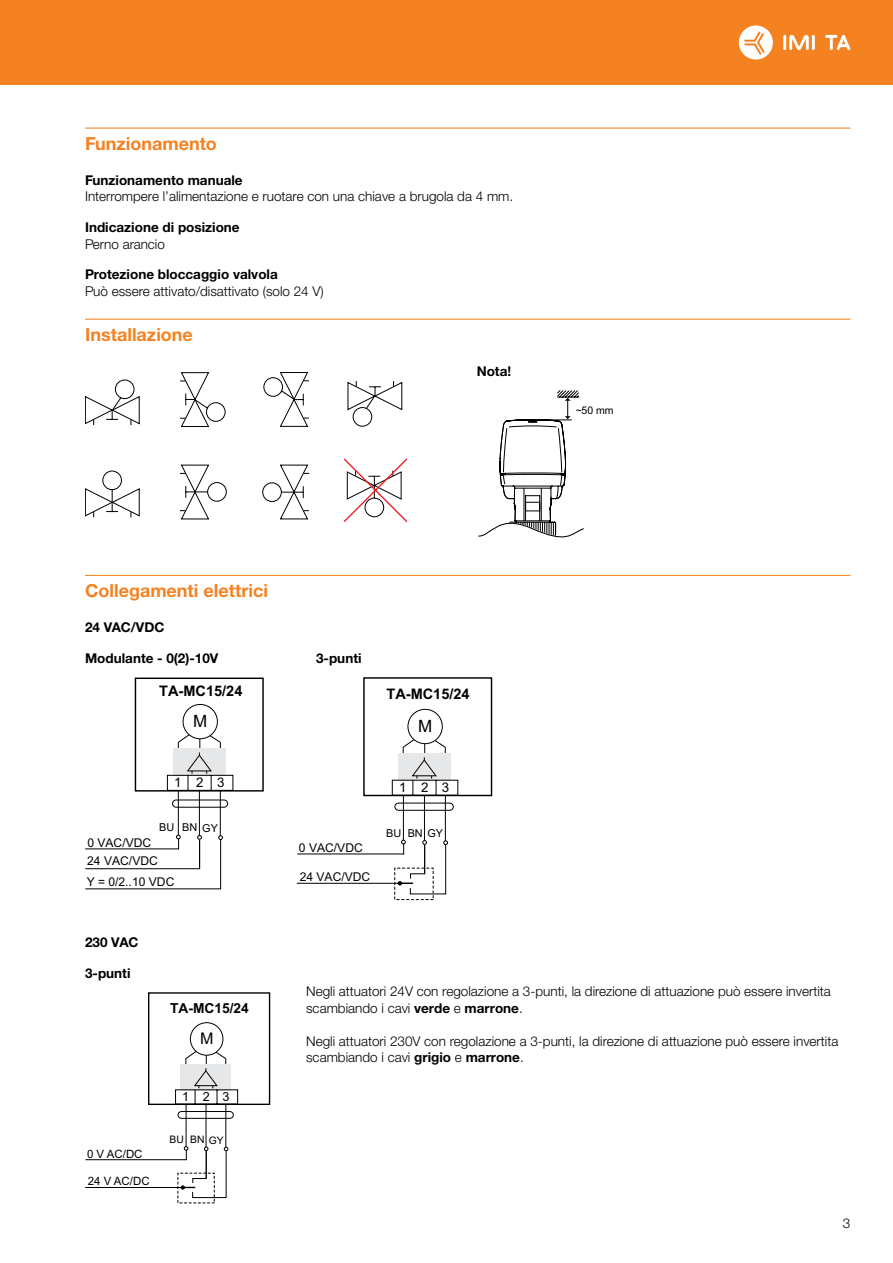
<style>
.page{position:relative;width:893px;height:1263px;background:#fff}
.page>*{position:absolute;margin:0;border:0;box-sizing:border-box;transform-origin:0 0}
.t1{font:700 18px "Helvetica Neue LTW1 G";color:#f58220}
.t2{font:16.95px "Arial";color:#000}
.t3{font:16.05px "Arial";color:#000}
.t4{font:700 14.55px "Arial";color:#000}
.t5{font:700 13.8px "Arial";color:#000}
.t6{font:300 13.5px/16.5px "Helvetica Neue LTW1 G";color:#000}
.t7{font:700 13.5px "Helvetica Neue LTW1 G";color:#000}
.t8{font:13.35px "Arial";letter-spacing:1.05em;color:#000}
.t9{font:12.6px "Arial";color:#000}
.t10{font:12.15px "Arial";color:#000}
.t11{font:11.4px "Arial";color:#000}
.t12{font:10.95px "Arial";color:#000}
.t13{font:10.5px "Arial";color:#000;scale:.9 1}
.t14{font:10.35px "Arial";color:#000}
.s1{font-weight:700}
</style>
<div class="page">
<div style="left:0;top:0;width:893px;height:85px;background:#f58220"></div>
<hr style="left:783px;top:35px;width:3px;height:15px;background:#fff">
<hr style="left:812px;top:35px;width:3px;height:15px;background:#fff">
<svg style="left:789px;top:35px;width:20px;height:15px"></svg>
<svg style="left:825px;top:35px;width:25px;height:15px"></svg>
<svg style="left:739px;top:25px;width:34px;height:35px"></svg>
<hr style="left:85px;top:128px;width:765px;height:1px;background:#f58220">
<hr style="left:85px;top:319px;width:765px;height:1px;background:#f58220">
<hr style="left:85px;top:575px;width:765px;height:1px;background:#f58220">
<svg style="left:85px;top:372px;width:322px;height:150px"></svg>
<svg style="left:478px;top:390px;width:106px;height:148px"></svg>
<div style="left:135px;top:677px;width:129px;height:114px;border:1px solid #000"></div>
<hr style="left:199px;top:791px;width:1px;height:46px;background:#000">
<hr style="left:178px;top:791px;width:1px;height:45px;background:#000">
<div style="left:183px;top:704px;width:35px;height:35px;border:1px solid #000;border-radius:50%"></div>
<hr style="left:220px;top:791px;width:1px;height:46px;background:#000">
<hr style="left:86px;top:868px;width:114px;height:1px;background:#000">
<hr style="left:85px;top:848px;width:94px;height:1px;background:#000">
<hr style="left:220px;top:840px;width:1px;height:49px;background:#000">
<hr style="left:86px;top:888px;width:134px;height:1px;background:#000">
<svg style="left:172px;top:799px;width:57px;height:70px"></svg>
<svg style="left:166px;top:733px;width:68px;height:59px"></svg>
<hr style="left:298px;top:853px;width:106px;height:1px;background:#000">
<div style="left:394px;top:868px;width:40px;height:32px;border:1px dashed #000"></div>
<hr style="left:297px;top:883px;width:103px;height:1px;background:#000">
<div style="left:363px;top:677px;width:129px;height:119px;border:1px solid #000"></div>
<div style="left:407px;top:709px;width:36px;height:35px;border:1px solid #000;border-radius:50%"></div>
<svg style="left:391px;top:737px;width:68px;height:157px"></svg>
<hr style="left:206px;top:1105px;width:1px;height:43px;background:#000">
<hr style="left:186px;top:1105px;width:1px;height:43px;background:#000">
<hr style="left:225px;top:1104px;width:1px;height:45px;background:#000">
<hr style="left:86px;top:1159px;width:100px;height:1px;background:#000">
<hr style="left:226px;top:1151px;width:1px;height:47px;background:#000">
<hr style="left:193px;top:1197px;width:33px;height:1px;background:#000">
<hr style="left:85px;top:1187px;width:98px;height:1px;background:#000">
<svg style="left:177px;top:1111px;width:57px;height:86px"></svg>
<div style="left:148px;top:992px;width:122px;height:113px;border:1px solid #000"></div>
<div style="left:190px;top:1022px;width:33px;height:34px;border:1px solid #000;border-radius:50%"></div>
<svg style="left:175px;top:1049px;width:63px;height:56px"></svg>
<h1 class="t1" style="left:85px;top:132px;width:133px">Funzionamento</h1>
<p class="t7" style="left:85px;top:172px;width:159px">Funzionamento manuale</p>
<p class="t6" style="left:85px;top:188px;width:430px">Interrompere l’alimentazione e ruotare con una chiave a brugola da 4 mm.</p>
<p class="t7" style="left:85px;top:219px;width:156px">Indicazione di posizione</p>
<p class="t6" style="left:85px;top:236px;width:81px">Perno arancio</p>
<p class="t7" style="left:85px;top:266px;width:194px">Protezione bloccaggio valvola</p>
<p class="t6" style="left:85px;top:283px;width:240px">Può essere attivato/disattivato (solo 24 V)</p>
<h1 class="t1" style="left:85px;top:323px;width:109px">Installazione</h1>
<p class="t7" style="left:477px;top:363px;width:36px">Nota!</p>
<p class="t13" style="left:576px;top:403px;width:43px">~50 mm</p>
<h1 class="t1" style="left:85px;top:580px;width:185px">Collegamenti elettrici</h1>
<p class="t7" style="left:85px;top:619px;width:81px">24 VAC/VDC</p>
<p class="t7" style="left:85px;top:650px;width:135px">Modulante - 0(2)-10V</p>
<p class="t7" style="left:316px;top:650px;width:47px">3-punti</p>
<p class="t4" style="left:159px;top:681px;width:85px">TA-MC15/24</p>
<p class="t2" style="left:193px;top:710px;width:16px">M</p>
<p class="t4" style="left:386px;top:683px;width:85px">TA-MC15/24</p>
<p class="t2" style="left:418px;top:715px;width:16px">M</p>
<p class="t8" style="left:174px;top:774px;width:52px">123</p>
<p class="t8" style="left:399px;top:779px;width:52px">123</p>
<p class="t12" style="left:159px;top:820px;width:40px">BU BN</p>
<p class="t12" style="left:202px;top:820px;width:17px">GY</p>
<p class="t10" style="left:87px;top:835px;width:65px">0 VAC/VDC</p>
<p class="t10" style="left:87px;top:874px;width:89px">Y = 0/2..10 VDC</p>
<p class="t10" style="left:87px;top:853px;width:72px">24 VAC/VDC</p>
<p class="t10" style="left:299px;top:840px;width:65px">0 VAC/VDC</p>
<p class="t10" style="left:300px;top:868px;width:72px">24 VAC/VDC</p>
<p class="t12" style="left:386px;top:826px;width:59px">BU BN GY</p>
<p class="t7" style="left:85px;top:934px;width:55px">230 VAC</p>
<p class="t7" style="left:85px;top:965px;width:47px">3-punti</p>
<p class="t11" style="left:87px;top:1146px;width:57px">0 V AC/DC</p>
<p class="t11" style="left:88px;top:1173px;width:63px">24 V AC/DC</p>
<p class="t5" style="left:170px;top:998px;width:80px">TA-MC15/24</p>
<p class="t3" style="left:200px;top:1028px;width:15px">M</p>
<p class="t9" style="left:182px;top:1088px;width:49px">123</p>
<p class="t14" style="left:170px;top:1133px;width:56px">BU BN GY</p>
<p class="t6" style="left:306px;top:983px;width:526px">Negli attuatori 24V con regolazione a 3-punti, la direzione di attuazione può essere invertita scambiando i cavi <span class="s1">verde</span> e <span class="s1">marrone</span>.</p>
<p class="t6" style="left:306px;top:1032px;width:534px">Negli attuatori 230V con regolazione a 3-punti, la direzione di attuazione può essere invertita scambiando i cavi <span class="s1">grigio</span> e <span class="s1">marrone</span>.</p>
<p class="t6" style="left:843px;top:1215px;width:9px">3</p>
</div>
